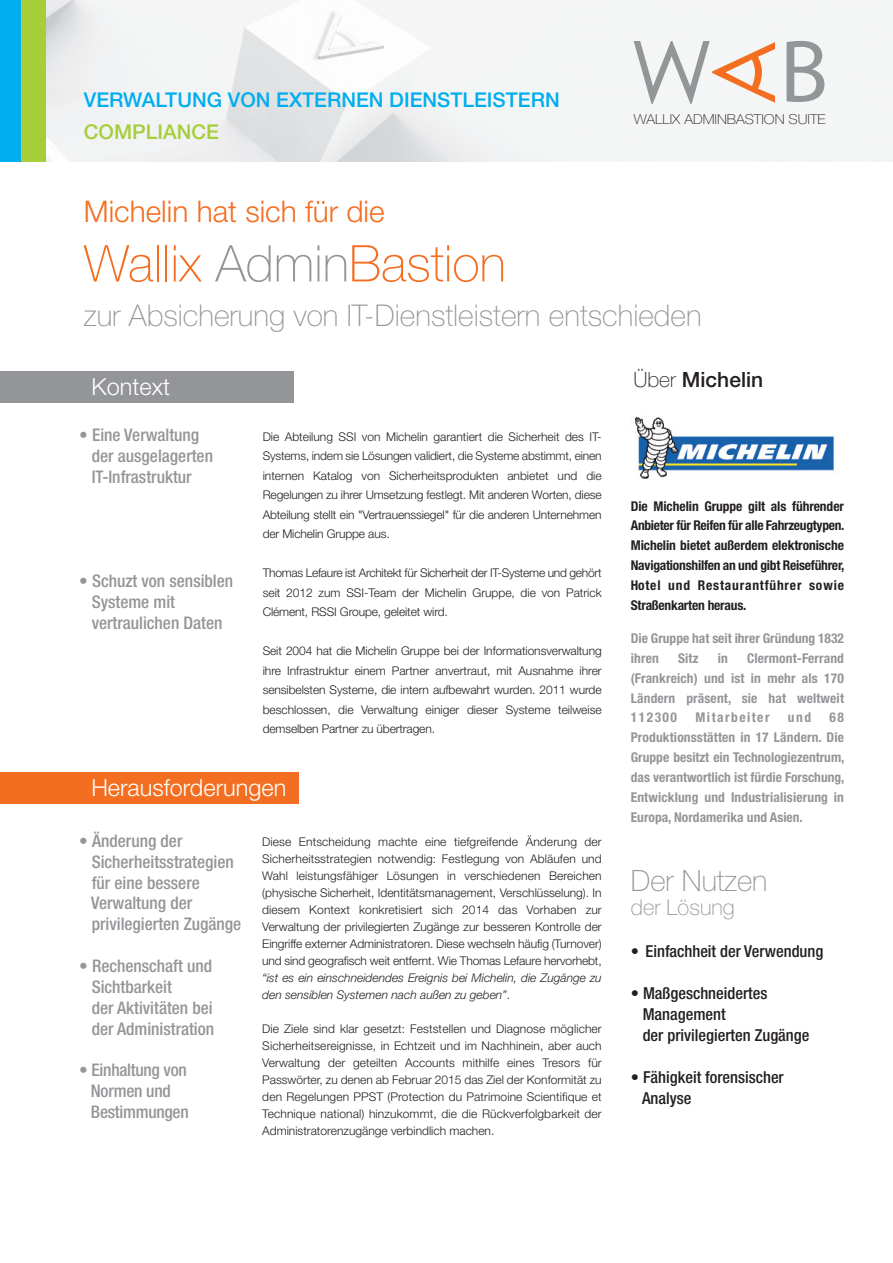
<style>
.page{position:relative;width:893px;height:1263px;background:#fff}
.page>*{position:absolute;margin:0;border:0;box-sizing:border-box;transform-origin:0 0}
.t1{font:100 50.7px "Helvetica Neue";color:#f36e21}
.t2{font:100 30px "Helvetica Neue";color:#939598}
.t3{font:300 29.85px "Helvetica Neue";color:#f36e21}
.t4{font:100 29.4px "Helvetica Neue";color:#939598}
.t5{font:300 23.55px "Helvetica Neue";color:#fff}
.t6{font:100 22.05px "Helvetica Neue";color:#939598}
.t7{font:500 21px "Helvetica Neue";color:#231f20}
.t8{font:500 20.4px "Helvetica Neue";color:#00aeef}
.t9{font:500 20.4px "Helvetica Neue";color:#a6ce39}
.t10{font:500 condensed 17.4px/20.9px "Helvetica Neue";color:#939598}
.t11{font:500 condensed 16.5px/21px "Helvetica Neue";color:#231f20}
.t12{font:100 13.65px "Helvetica Neue";color:#231f20;scale:1.06 1}
.t13{font:700 condensed 13.5px/20px "Helvetica Neue";letter-spacing:.01em;color:#939598;text-align:justify}
.t14{font:700 condensed 13.5px/20px "Helvetica Neue";letter-spacing:.06em;color:#231f20;text-align:justify}
.t15{font:700 condensed 13.5px "Helvetica Neue";letter-spacing:.11em;color:#939598}
.t16{font:300 12px/17px "Helvetica Neue";letter-spacing:-.01em;color:#231f20;text-align:justify}
.t17{font:italic 300 12px/17px "Helvetica Neue";color:#231f20}
.s1{color:#939598}
.s2{font-weight:100}
.s3{font-style:normal}
</style>
<div class="page">
<img style="left:45px;top:0;width:848px;height:162px">
<div style="left:0;top:772px;width:299px;height:32px;background:#f36e21"></div>
<div style="left:0;top:372px;width:294px;height:31px;background:#939598"></div>
<svg style="left:634px;top:41px;width:141px;height:63px"></svg>
<svg style="left:787px;top:41px;width:37px;height:61px"></svg>
<div style="left:0;top:0;width:45px;height:162px;background:#a6ce39"></div>
<div style="left:0;top:0;width:21px;height:162px;background:#00aeef"></div>
<img style="left:634px;top:416px;width:200px;height:63px">
<h3 class="t8" style="left:84px;top:92px;width:477px">VERWALTUNG VON EXTERNEN DIENSTLEISTERN</h3>
<h3 class="t9" style="left:84px;top:124px;width:137px">COMPLIANCE</h3>
<p class="t12" style="left:634px;top:115px;width:183px">WALLIX ADMINBASTION SUITE</p>
<h3 class="t3" style="left:84px;top:193px;width:302px">Michelin hat sich für die</h3>
<h1 class="t1" style="left:84px;top:245px;width:423px">Wallix <span class="s1">Admin</span>Bastion</h1>
<h2 class="t2" style="left:84px;top:305px;width:619px">zur Absicherung von IT-Dienstleistern entschieden</h2>
<h3 class="t7" style="left:633px;top:372px;width:131px"><span class="s2">Über</span> Michelin</h3>
<h3 class="t5" style="left:92px;top:372px;width:80px">Kontext</h3>
<h3 class="t10" style="left:92px;top:426px;width:123px;text-indent:-13px">• Eine Verwaltung der ausgelagerten<br>IT-Infrastruktur</h3>
<p class="t16" style="left:263px;top:426px;width:340px;line-height:19.5px">Die Abteilung SSI von Michelin garantiert die Sicherheit des IT-Systems, indem sie Lösungen validiert, die Systeme abstimmt, einen internen Katalog von Sicherheitsprodukten anbietet und die Regelungen zu ihrer Umsetzung festlegt. Mit anderen Worten, diese Abteilung stellt ein "Vertrauenssiegel" für die anderen Unternehmen der Michelin Gruppe aus.</p>
<p class="t16" style="left:263px;top:563px;width:340px;line-height:19.5px">Thomas Lefaure ist Architekt für Sicherheit der IT-Systeme und gehört seit 2012 zum SSI-Team der Michelin Gruppe, die von Patrick Clément, RSSI Groupe, geleitet wird.</p>
<p class="t16" style="left:263px;top:641px;width:340px;line-height:19.5px">Seit 2004 hat die Michelin Gruppe bei der Informationsverwaltung ihre Infrastruktur einem Partner anvertraut, mit Ausnahme ihrer sensibelsten Systeme, die intern aufbewahrt wurden. 2011 wurde beschlossen, die Verwaltung einiger dieser Systeme teilweise demselben Partner zu übertragen.</p>
<p class="t14" style="left:631px;top:495px;width:215px">Die Michelin Gruppe gilt als führender Anbieter für Reifen für alle Fahrzeugtypen.<br>Michelin bietet außerdem elektronische Navigationshilfen an und gibt Reiseführer, Hotel und Restaurantführer sowie Straßenkarten heraus.</p>
<p class="t13" style="left:631px;top:628px;width:215px">Die Gruppe hat seit ihrer Gründung 1832 ihren</p>
<h3 class="t10" style="left:92px;top:572px;width:143px;text-indent:-13px">• Schuzt von sensiblen<br>Systeme mit vertraulichen Daten</h3>
<p class="t13" style="left:631px;top:648px;width:215px;text-indent:116px">Clermont-Ferrand (Frankreich) und ist in mehr als 170<br>Ländern präsent, sie hat weltweit 112300</p>
<p class="t13" style="left:678px;top:648px;width:22px">Sitz</p>
<p class="t13" style="left:718px;top:648px;width:12px">in</p>
<p class="t15" style="left:695px;top:709px;width:76px">Mitarbeiter</p>
<p class="t13" style="left:788px;top:707px;width:25px">und</p>
<p class="t13" style="left:631px;top:707px;width:215px;text-indent:199px">68<br>Produktionsstätten in 17 Ländern. Die Gruppe besitzt ein Technologiezentrum, das verantwortlich ist fürdie Forschung, Entwicklung und Industrialisierung in Europa, Nordamerika und Asien.</p>
<h3 class="t5" style="left:91px;top:773px;width:196px">Herausforderungen</h3>
<h3 class="t10" style="left:91px;top:832px;width:152px;text-indent:-12px">• Änderung der<br>Sicherheitsstrategien für eine bessere<br>Verwaltung der privilegierten Zugänge</h3>
<h3 class="t10" style="left:92px;top:957px;width:124px;text-indent:-13px">• Rechenschaft und<br>Sichtbarkeit<br>der Aktivitäten bei der Administration</h3>
<h3 class="t10" style="left:91px;top:1061px;width:99px;text-indent:-12px">• Einhaltung von<br>Normen und<br>Bestimmungen</h3>
<p class="t16" style="left:262px;top:833px;width:341px">Diese Entscheidung machte eine tiefgreifende Änderung der Sicherheitsstrategien notwendig: Festlegung von Abläufen und Wahl leistungsfähiger Lösungen in verschiedenen Bereichen (physische Sicherheit, Identitätsmanagement, Verschlüsselung). In diesem Kontext konkretisiert sich 2014 das Vorhaben zur Verwaltung der privilegierten Zugänge zur besseren Kontrolle der Eingriffe externer Administratoren. Diese wechseln häufig (Turnover) und sind geografisch weit entfernt. Wie Thomas Lefaure hervorhebt,</p>
<p class="t17" style="left:262px;top:969px;width:341px">“ist es ein einschneidendes Ereignis bei Michelin, die Zugänge zu den sensiblen Systemen nach außen zu geben”<span class="s3">.</span></p>
<p class="t16" style="left:262px;top:1020px;width:341px">Die Ziele sind klar gesetzt: Feststellen und Diagnose möglicher Sicherheitsereignisse, in Echtzeit und im Nachhinein, aber auch Verwaltung der geteilten Accounts mithilfe eines Tresors für Passwörter, zu denen ab Februar 2015 das Ziel der Konformität zu den Regelungen PPST (Protection du Patrimoine Scientifique et Technique national) hinzukommt, die die Rückverfolgbarkeit der Administratorenzugänge verbindlich machen.</p>
<h3 class="t4" style="left:631px;top:870px;width:138px">Der Nutzen</h3>
<h3 class="t6" style="left:631px;top:899px;width:105px">der Lösung</h3>
<h3 class="t11" style="left:631px;top:942px;width:194px">• Einfachheit der Verwendung</h3>
<h3 class="t11" style="left:643px;top:984px;width:168px;text-indent:-12px">• Maßgeschneidertes<br>Management<br>der privilegierten Zugänge</h3>
<h3 class="t11" style="left:642px;top:1068px;width:143px;text-indent:-11px">• Fähigkeit forensischer<br>Analyse</h3>
</div>
